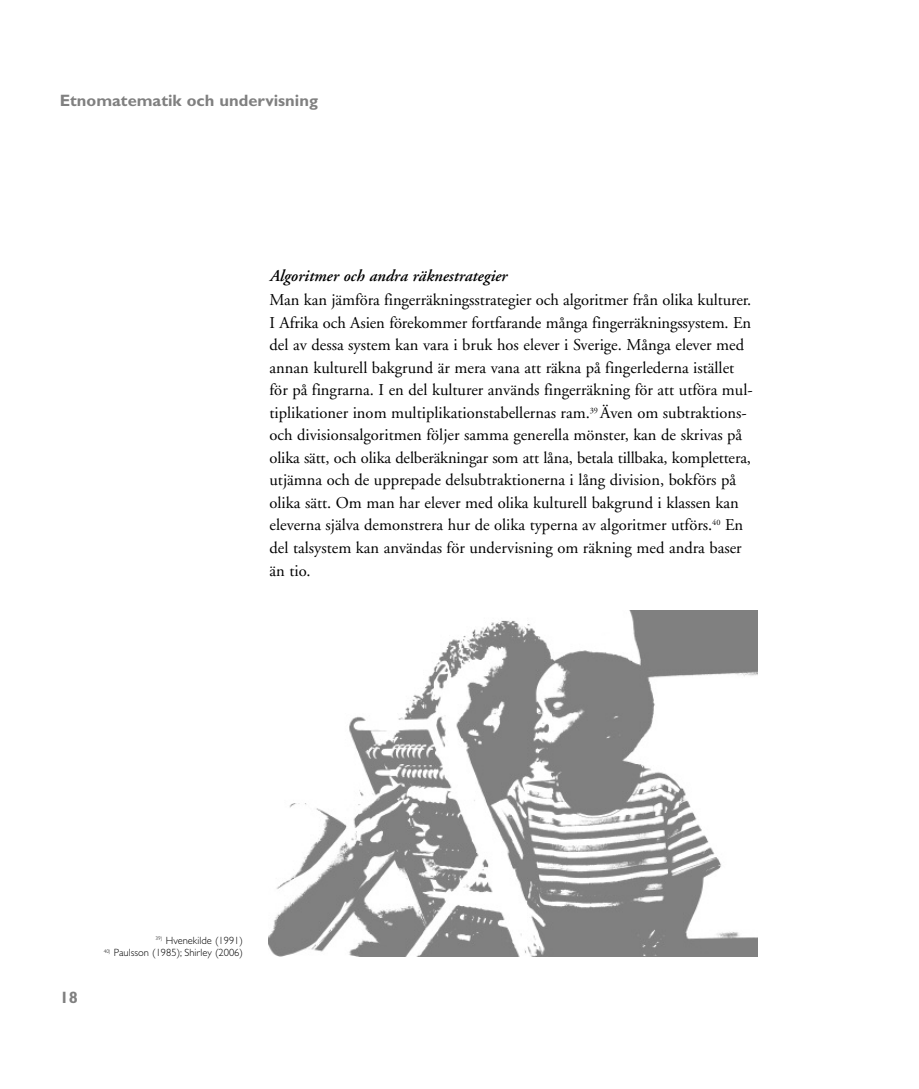
<style>
.page{position:relative;width:919px;height:1089px;background:#fff}
.page>*{position:absolute;margin:0;border:0;box-sizing:border-box;transform-origin:0 0}
.t1{font:16.5px/22.5px "Adobe Garamond";color:#000}
.t2{font:italic 600 16.5px "Adobe Garamond";color:#000}
.t3{font:700 16.5px "Gill Sans";color:#808080}
.t4{font:300 10.5px "Gill Sans";color:#000}
</style>
<div class="page">
<img style="left:268px;top:610px;width:489px;height:346px">
<p class="t3" style="left:60px;top:94px;width:260px">Etnomatematik och undervisning</p>
<p class="t2" style="left:269px;top:269px;width:239px">Algoritmer och andra räknestrategier</p>
<p class="t1" style="left:269px;top:290px;width:484px">Man kan jämföra fingerräkningsstrategier och algoritmer från olika kulturer.<br>I Afrika och Asien förekommer fortfarande många fingerräkningssystem. En del av dessa system kan vara i bruk hos elever i Sverige. Många elever med annan kulturell bakgrund är mera vana att räkna på fingerlederna istället för på fingrarna. I en del kulturer används fingerräkning för att utföra mul&shy;tiplikationer inom multiplikationstabellernas ram.<sup>39</sup> Även om subtraktions&shy;och divisionsalgoritmen följer samma generella mönster, kan de skrivas på olika sätt, och olika delberäkningar som att låna, betala tillbaka, komplettera, utjämna och de upprepade delsubtraktionerna i lång division, bokförs på olika sätt. Om man har elever med olika kulturell bakgrund i klassen kan eleverna själva demonstrera hur de olika typerna av algoritmer utförs.<sup>40</sup> En del talsystem kan användas för undervisning om räkning med andra baser än tio.</p>
<p class="t3" style="left:60px;top:991px;width:20px">18</p>
<p class="t4" style="left:156px;top:934px;width:89px"><sup>39)</sup> Hvenekilde (1991)</p>
<p class="t4" style="left:104px;top:946px;width:141px"><sup>40)</sup> Paulsson (1985); Shirley (2006)</p>
</div>
